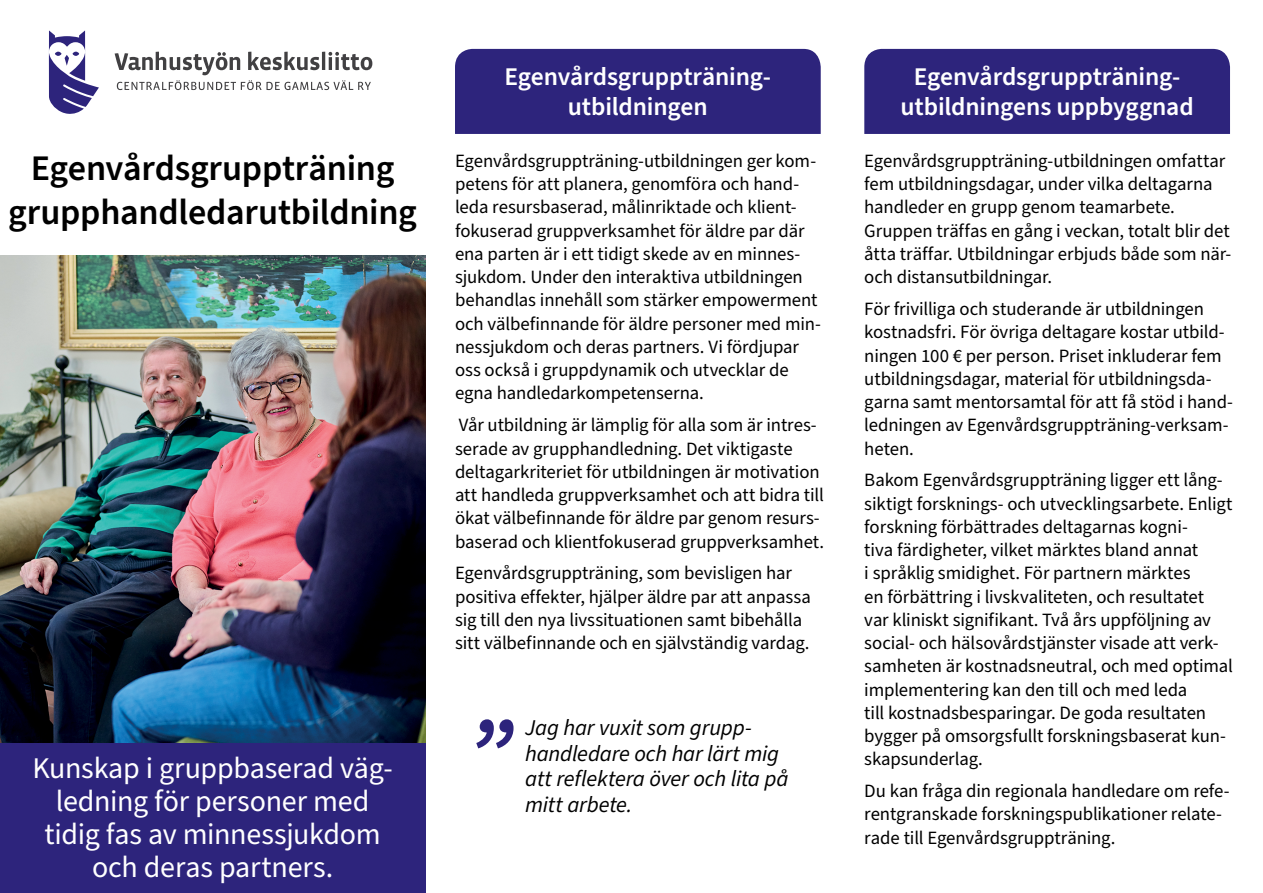
<style>
.page{position:relative;width:1263px;height:893px;background:#fff}
.page>*{position:absolute;margin:0;border:0;box-sizing:border-box;transform-origin:0 0}
.t1{font:600 36px/43.2px "Source Sans Pro";letter-spacing:-.01em;color:#000;text-align:center}
.t2{font:30px/33px "Source Sans Pro";letter-spacing:-.005em;color:#fff;text-align:center}
.t3{font:600 25.5px/30px "Source Sans Pro";letter-spacing:-.005em;color:#fff;text-align:center}
.t4{font:italic 22.5px/25.5px "Source Sans Pro";letter-spacing:-.01em;color:#000}
.t5{font:18.75px/23.2px "Source Sans Pro";letter-spacing:-.005em;color:#000}
</style>
<div class="page">
<div style="left:455px;top:49px;width:366px;height:85px;background:#2d247c"></div>
<div style="left:864px;top:49px;width:366px;height:85px;background:#2d247c"></div>
<img style="left:0;top:255px;width:425px;height:488px">
<div style="left:0;top:743px;width:425px;height:150px;background:#2d247c"></div>
<svg style="left:49px;top:30px;width:50px;height:84px"></svg>
<svg style="left:115px;top:52px;width:257px;height:38px"></svg>
<svg style="left:476px;top:719px;width:37px;height:29px"></svg>
<h1 class="t1" style="left:8px;top:148px;width:410px">Egenvårdsgruppträning grupphandledarutbildning</h1>
<h2 class="t2" style="left:32px;top:753px;width:362px">Kunskap i gruppbaserad väg&shy;ledning för personer med tidig fas av minnessjukdom och deras partners.</h2>
<h3 class="t3" style="left:505px;top:62px;width:268px">Egenvårdsgruppträning&shy;utbildningen</h3>
<p class="t5" style="left:455px;top:150px;width:368px">Egenvårdsgruppträning-utbildningen ger kom&shy;petens för att planera, genomföra och hand&shy;leda resursbaserad, målinriktade och klient&shy;fokuserad gruppverksamhet för äldre par där ena parten är i ett tidigt skede av en minnes&shy;sjukdom. Under den interaktiva utbildningen behandlas innehåll som stärker empowerment och välbefinnande för äldre personer med min&shy;nessjukdom och deras partners. Vi fördjupar oss också i gruppdynamik och utvecklar de egna handledarkompetenserna.</p>
<p class="t5" style="left:455px;top:414px;width:371px">Vår utbildning är lämplig för alla som är intres&shy;serade av grupphandledning. Det viktigaste deltagarkriteriet för utbildningen är motivation att handleda gruppverksamhet och att bidra till ökat välbefinnande för äldre par genom resurs&shy;baserad och klientfokuserad gruppverksamhet.</p>
<p class="t5" style="left:455px;top:562px;width:357px">Egenvårdsgruppträning, som bevisligen har positiva effekter, hjälper äldre par att anpassa sig till den nya livssituationen samt bibehålla sitt välbefinnande och en självständig vardag.</p>
<p class="t4" style="left:525px;top:716px;width:265px">Jag har vuxit som grupp&shy;handledare och har lärt mig att reflektera över och lita på mitt arbete.</p>
<h3 class="t3" style="left:900px;top:62px;width:295px">Egenvårdsgruppträning&shy;utbildningens uppbyggnad</h3>
<p class="t5" style="left:864px;top:150px;width:369px">Egenvårdsgruppträning-utbildningen omfattar fem utbildningsdagar, under vilka deltagarna handleder en grupp genom teamarbete.<br>Gruppen träffas en gång i veckan, totalt blir det åtta träffar. Utbildningar erbjuds både som när&shy;och distansutbildningar.</p>
<p class="t5" style="left:864px;top:298px;width:370px">För frivilliga och studerande är utbildningen kostnadsfri. För övriga deltagare kostar utbild&shy;ningen 100 € per person. Priset inkluderar fem utbildningsdagar, material för utbildningsda&shy;garna samt mentorsamtal för att få stöd i hand&shy;ledningen av Egenvårdsgruppträning-verksam&shy;heten.</p>
<p class="t5" style="left:864px;top:469px;width:370px">Bakom Egenvårdsgruppträning ligger ett lång&shy;siktigt forsknings- och utvecklingsarbete. Enligt forskning förbättrades deltagarnas kogni-<br>tiva färdigheter, vilket märktes bland annat<br>i språklig smidighet. För partnern märktes<br>en förbättring i livskvaliteten, och resultatet var kliniskt signifikant. Två års uppföljning av social- och hälsovårdstjänster visade att verk&shy;samheten är kostnadsneutral, och med optimal implementering kan den till och med leda<br>till kostnadsbesparingar. De goda resultaten bygger på omsorgsfullt forskningsbaserat kun&shy;skapsunderlag.</p>
<p class="t5" style="left:864px;top:780px;width:367px">Du kan fråga din regionala handledare om refe&shy;rentgranskade forskningspublikationer relate&shy;rade till Egenvårdsgruppträning.</p>
</div>
